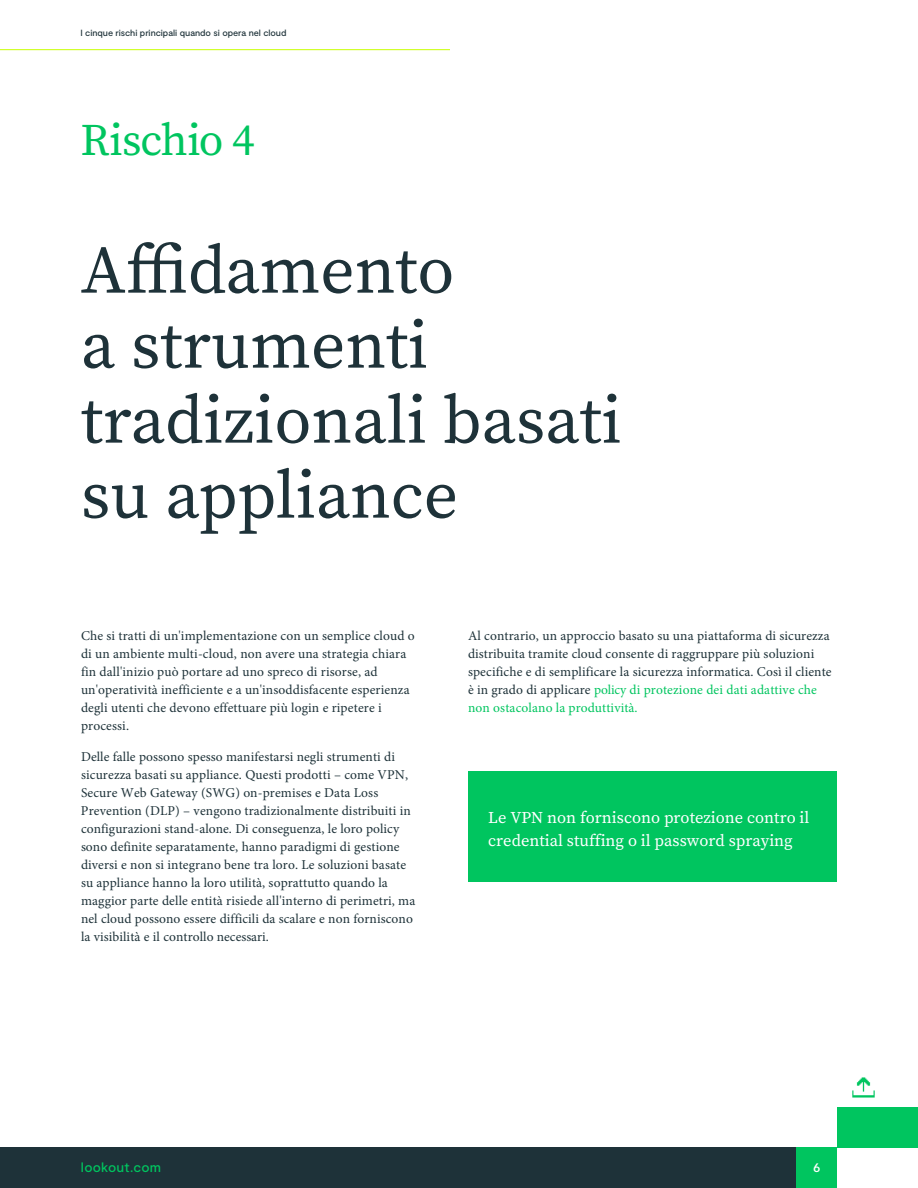
<style>
.page{position:relative;width:918px;height:1188px;background:#fff}
.page>*{position:absolute;margin:0;border:0;box-sizing:border-box;transform-origin:0 0}
.t1{font:67.5px/75px "Source Serif Pro";color:#1e3239}
.t2{font:45px "Source Serif Pro";letter-spacing:-.025em;color:#00c55f}
.t3{font:16.5px/23.2px "Source Serif Pro";color:#fff}
.t4{font:13.5px/18px "Minion Pro";letter-spacing:.01em;color:#1e3239}
.t5{font:500 13.5px "Moderat";letter-spacing:.015em;color:#00c55f}
.t6{font:500 13.5px "Moderat";color:#fff}
.t7{font:500 9px "Moderat";letter-spacing:-.005em;color:#1e3239}
.s1{color:#00c55f}
</style>
<div class="page">
<img style="left:852px;top:1077px;width:23px;height:21px">
<div style="left:468px;top:771px;width:369px;height:111px;background:#00c55f"></div>
<hr style="left:0;top:49px;width:450px;height:1px;background:#c8ff00">
<div style="left:0;top:1148px;width:796px;height:40px;background:#1e3239"></div>
<div style="left:796px;top:1148px;width:41px;height:40px;background:#00c55f"></div>
<div style="left:837px;top:1107px;width:81px;height:41px;background:#00c55f"></div>
<p class="t7" style="left:80px;top:27px;width:208px">I cinque rischi principali quando si opera nel cloud</p>
<h2 class="t2" style="left:80px;top:110px;width:176px">Rischio 4</h2>
<h1 class="t1" style="left:81px;top:233px;width:542px">Affidamento<br>a strumenti tradizionali basati su appliance</h1>
<p class="t4" style="left:81px;top:626px;width:335px">Che si tratti di un'implementazione con un semplice cloud o di un ambiente multi-cloud, non avere una strategia chiara fin dall'inizio può portare ad uno spreco di risorse, ad un'operatività inefficiente e a un'insoddisfacente esperienza degli utenti che devono effettuare più login e ripetere i processi.</p>
<p class="t4" style="left:81px;top:748px;width:336px">Delle falle possono spesso manifestarsi negli strumenti di sicurezza basati su appliance. Questi prodotti – come VPN, Secure Web Gateway (SWG) on-premises e Data Loss Prevention (DLP) – vengono tradizionalmente distribuiti in configurazioni stand-alone. Di conseguenza, le loro policy sono definite separatamente, hanno paradigmi di gestione diversi e non si integrano bene tra loro. Le soluzioni basate su appliance hanno la loro utilità, soprattutto quando la maggior parte delle entità risiede all'interno di perimetri, ma nel cloud possono essere difficili da scalare e non forniscono la visibilità e il controllo necessari.</p>
<p class="t4" style="left:468px;top:626px;width:365px">Al contrario, un approccio basato su una piattaforma di sicurezza distribuita tramite cloud consente di raggruppare più soluzioni specifiche e di semplificare la sicurezza informatica. Così il cliente è in grado di applicare <span class="s1">policy di protezione dei dati adattive che non ostacolano la produttività.</span></p>
<p class="t3" style="left:488px;top:806px;width:323px">Le VPN non forniscono protezione contro il credential stuffing o il password spraying</p>
<p class="t5" style="left:81px;top:1159px;width:82px">lookout.com</p>
<p class="t6" style="left:813px;top:1159px;width:9px">6</p>
</div>
